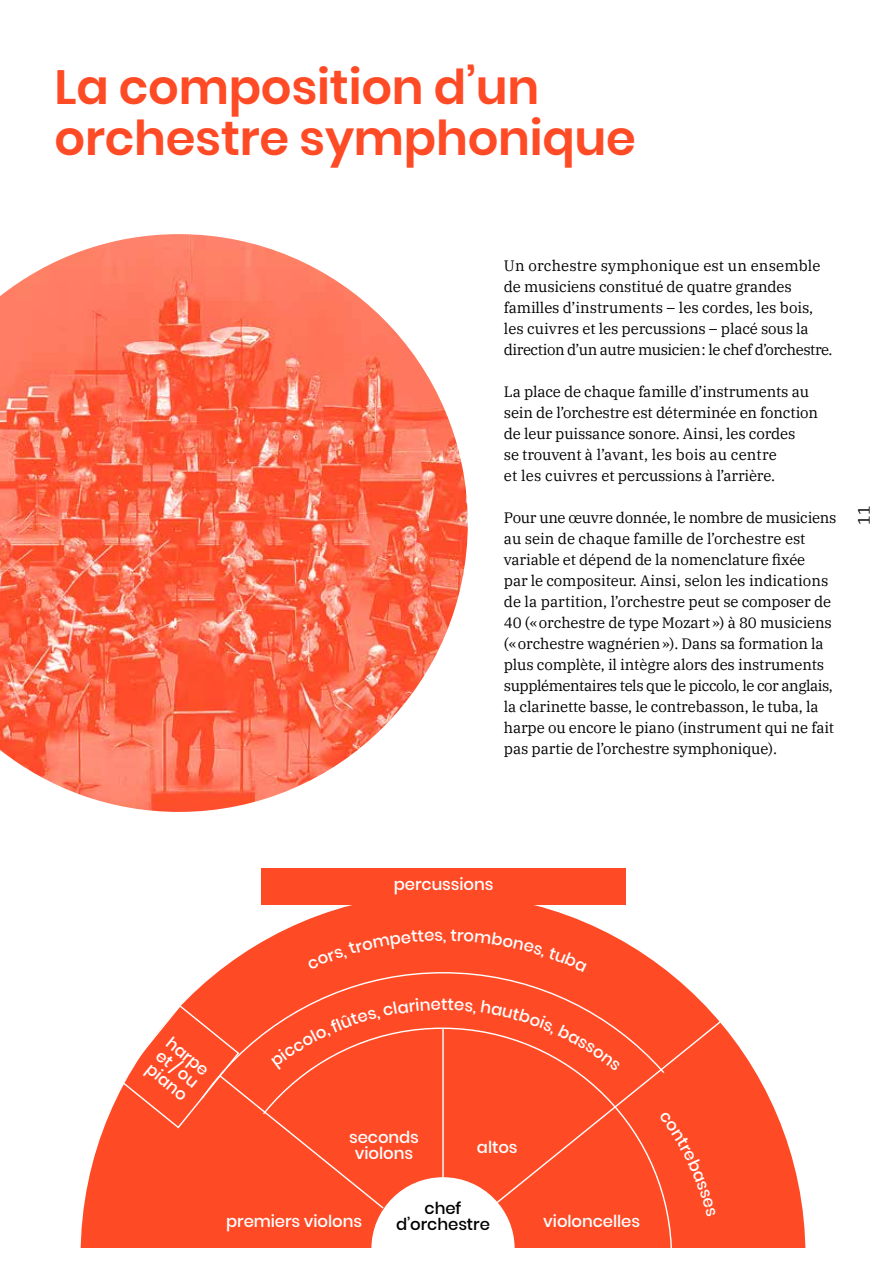
<style>
.page{position:relative;width:893px;height:1263px;background:#fff}
.page>*{position:absolute;margin:0;border:0;box-sizing:border-box;transform-origin:0 0}
.t1{font:600 48px/51px "Poppins";letter-spacing:-.005em;color:#ff4a26}
.t2{font:500 16.5px/16.5px "Poppins";letter-spacing:-.005em;color:#fff;text-align:center}
.t3{font:500 16.5px "Poppins";letter-spacing:-.005em;color:#000}
.t4{font:16.5px "IBM Plex Serif";color:#000}
.t5{font:15px/21px "IBM Plex Serif";letter-spacing:-.01em;color:#000}
</style>
<div class="page">
<img style="left:0;top:234px;width:468px;height:578px">
<div style="left:261px;top:868px;width:364px;height:36px;background:#ff4a26"></div>
<svg style="left:81px;top:893px;width:724px;height:355px"></svg>
<svg style="left:148px;top:971px;width:591px;height:27px"></svg>
<svg style="left:621px;top:998px;width:128px;height:215px;background:#ff6647"></svg>
<div style="left:307px;top:930px;width:136px;height:39px;background:#ff4a26"></div>
<div style="left:451px;top:929px;width:136px;height:43px;background:#ff4a26"></div>
<svg style="left:106px;top:998px;width:515px;height:250px;background:#ff5d3d"></svg>
<div style="left:641px;top:1059px;width:146px;height:189px;background:#ff4a26"></div>
<h1 class="t1" style="left:55px;top:62px;width:583px">La composition d’un orchestre symphonique</h1>
<p class="t5" style="left:504px;top:254px;width:330px">Un orchestre symphonique est un ensemble de musiciens constitué de quatre grandes familles d’instruments – les cordes, les bois, les cuivres et les percussions – placé sous la direction d’un autre musicien: le chef d’orchestre.</p>
<p class="t5" style="left:504px;top:380px;width:316px">La place de chaque famille d’instruments au sein de l’orchestre est déterminée en fonction de leur puissance sonore. Ainsi, les cordes<br>se trouvent à l’avant, les bois au centre<br>et les cuivres et percussions à l’arrière.</p>
<p class="t5" style="left:504px;top:506px;width:334px">Pour une œuvre donnée, le nombre de musiciens au sein de chaque famille de l’orchestre est variable et dépend de la nomenclature fixée<br>par le compositeur. Ainsi, selon les indications de la partition, l’orchestre peut se composer de 40 («orchestre de type Mozart») à 80 musiciens («orchestre wagnérien»). Dans sa formation la plus complète, il intègre alors des instruments supplémentaires tels que le piccolo, le cor anglais, la clarinette basse, le contrebasson, le tuba, la harpe ou encore le piano (instrument qui ne fait pas partie de l’orchestre symphonique).</p>
<p class="t4" style="left:851px;top:525px;width:21px;rotate:-90deg">11</p>
<p class="t2" style="left:394px;top:876px;width:101px">percussions</p>
<p class="t2" style="left:443px;top:927px;width:5px">,</p>
<p class="t2" style="left:174px;top:1034px;width:51px;text-align:justify;rotate:39deg">harpe et / ou piano</p>
<p class="t2" style="left:441px;top:996px;width:8px">t</p>
<p class="t2" style="left:349px;top:1130px;width:71px;line-height:15.5px">seconds violons</p>
<p class="t2" style="left:477px;top:1139px;width:42px">altos</p>
<p class="t3" style="left:425px;top:1198px;width:38px">chef</p>
<p class="t2" style="left:226px;top:1213px;width:137px">premiers violons</p>
<p class="t3" style="left:396px;top:1215px;width:95px">d’orchestre</p>
<p class="t2" style="left:543px;top:1213px;width:98px">violoncelles</p>
</div>
